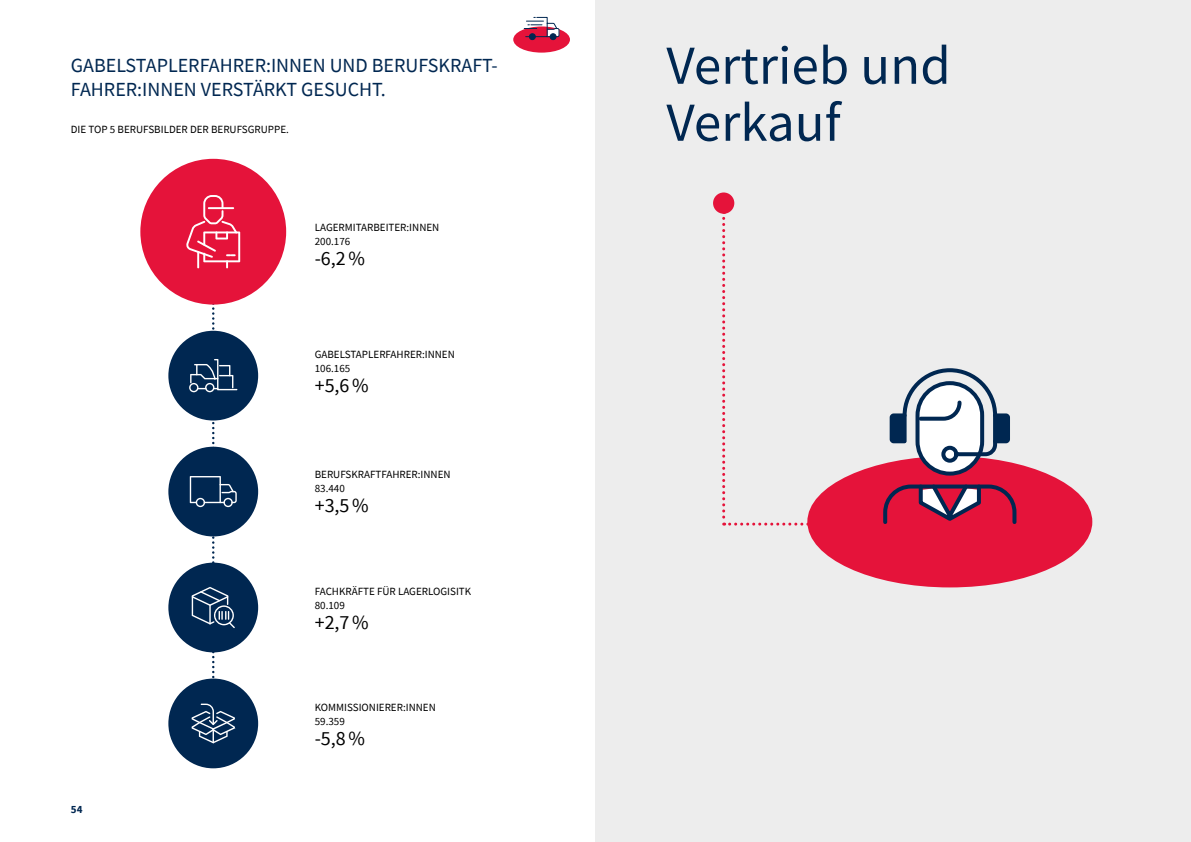
<style>
.page{position:relative;width:1191px;height:842px;background:#fff}
.page>*{position:absolute;margin:0;border:0;box-sizing:border-box;transform-origin:0 0}
.t1{font:55px/57px "Source Sans Pro";color:#002751}
.t2{font:20px/24px "Source Sans Pro";color:#002751}
.t3{font:20px "Source Sans Pro";color:#000}
.t4{font:11px/14px "Source Sans Pro";color:#000}
.t5{font:700 11px "Source Sans Pro";color:#002751}
</style>
<div class="page">
<div style="left:595px;top:0;width:596px;height:842px;background:#ededed"></div>
<div style="left:168px;top:447px;width:90px;height:89px;background:#002751;border-radius:50%"></div>
<div style="left:168px;top:331px;width:90px;height:89px;background:#002751;border-radius:50%"></div>
<div style="left:140px;top:159px;width:146px;height:146px;background:#e5133a;border-radius:50%"></div>
<div style="left:168px;top:678px;width:90px;height:90px;background:#002751;border-radius:50%"></div>
<div style="left:168px;top:563px;width:90px;height:89px;background:#002751;border-radius:50%"></div>
<svg style="left:186px;top:195px;width:54px;height:548px"></svg>
<svg style="left:722px;top:211px;width:115px;height:315px"></svg>
<div style="left:713px;top:192px;width:21px;height:22px;background:#e5133a;border-radius:50%"></div>
<div style="left:807px;top:456px;width:285px;height:131px;background:#e5133a;border-radius:50%"></div>
<svg style="left:881px;top:368px;width:137px;height:156px"></svg>
<div style="left:513px;top:26px;width:57px;height:27px;background:#e5133a;border-radius:50%"></div>
<svg style="left:523px;top:17px;width:37px;height:23px"></svg>
<h2 class="t2" style="left:71px;top:53px;width:428px">GABELSTAPLERFAHRER:INNEN UND BERUFSKRAFT-<br>FAHRER:INNEN VERSTÄRKT GESUCHT.</h2>
<p class="t4" style="left:71px;top:122px;width:219px">DIE TOP 5 BERUFSBILDER DER BERUFSGRUPPE.</p>
<p class="t5" style="left:71px;top:802px;width:13px">54</p>
<p class="t4" style="left:315px;top:220px;width:126px">LAGERMITARBEITER:INNEN<br>200.176</p>
<h2 class="t3" style="left:315px;top:245px;width:52px">-6,2%</h2>
<p class="t4" style="left:315px;top:348px;width:142px">GABELSTAPLERFAHRER:INNEN<br>106.165</p>
<h2 class="t3" style="left:315px;top:373px;width:55px">+5,6%</h2>
<p class="t4" style="left:315px;top:467px;width:137px">BERUFSKRAFTFAHRER:INNEN<br>83.440</p>
<h2 class="t3" style="left:315px;top:493px;width:55px">+3,5%</h2>
<p class="t4" style="left:315px;top:584px;width:158px">FACHKRÄFTE FÜR LAGERLOGISITK<br>80.109</p>
<h2 class="t3" style="left:315px;top:609px;width:55px">+2,7%</h2>
<p class="t4" style="left:315px;top:701px;width:123px">KOMMISSIONIERER:INNEN<br>59.359</p>
<h2 class="t3" style="left:315px;top:726px;width:52px">-5,8%</h2>
<h1 class="t1" style="left:666px;top:37px;width:286px">Vertrieb und<br>Verkauf</h1>
</div>
